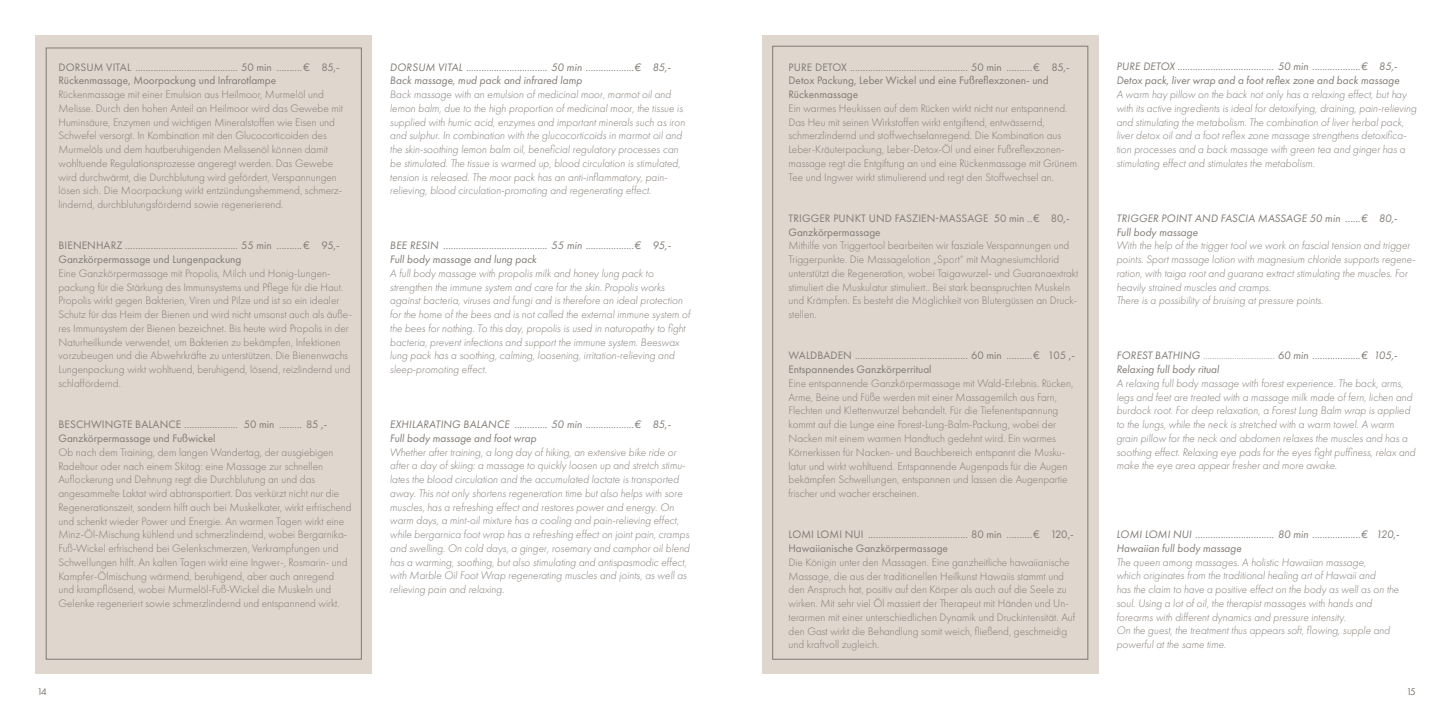
<style>
.page{position:relative;width:1453px;height:709px;background:#fff}
.page>*{position:absolute;margin:0;border:0;box-sizing:border-box;transform-origin:0 0}
.t1{font:300 11.25px/13.8px "Futura PT";color:#827b76}
.t2{font:italic 300 11.25px/13.8px "Futura PT";color:#827b76}
.t3{font:11.25px/13.8px "Futura PT";color:#827b76}
.t4{font:italic 11.25px/13.8px "Futura PT";color:#827b76}
.t5{font:300 10px "Futura PT";color:#827b76}
.s1{font-weight:300}
</style>
<div class="page">
<div style="left:762px;top:35px;width:336px;height:638px;background:#dfd6cd"></div>
<div style="left:35px;top:35px;width:337px;height:638px;background:#dfd6cd"></div>
<p class="t3" style="left:58px;top:60px;width:283px">DORSUM VITAL ........................................ 50 min ..........€ 85,-<br>Rückenmassage, Moorpackung und Infrarotlampe</p>
<p class="t1" style="left:58px;top:88px;width:286px">Rückenmassage mit einer Emulsion aus Heilmoor, Murmelöl und Melisse. Durch den hohen Anteil an Heilmoor wird das Gewebe mit Huminsäure, Enzymen und wichtigen Mineralstoffen wie Eisen und Schwefel versorgt. In Kombination mit den Glucocorticoiden des Murmelöls und dem hautberuhigenden Melissenöl können damit wohltuende Regulationsprozesse angeregt werden. Das Gewebe wird durchwärmt, die Durchblutung wird gefördert, Verspannungen lösen sich. Die Moorpackung wirkt entzündungshemmend, schmerz&shy;lindernd, durchblutungsfördernd sowie regenerierend.</p>
<p class="t3" style="left:58px;top:239px;width:283px">BIENENHARZ ............................................ 55 min ..........€ 95,-<br>Ganzkörpermassage und Lungenpackung</p>
<p class="t1" style="left:58px;top:266px;width:295px">Eine Ganzkörpermassage mit Propolis, Milch und Honig-Lungen&shy;packung für die Stärkung des Immunsystems und Pflege für die Haut.<br>Propolis wirkt gegen Bakterien, Viren und Pilze und ist so ein idealer Schutz für das Heim der Bienen und wird nicht umsonst auch als äuße&shy;res Immunsystem der Bienen bezeichnet. Bis heute wird Propolis in der Naturheilkunde verwendet, um Bakterien zu bekämpfen, Infektionen vorzubeugen und die Abwehrkräfte zu unterstützen. Die Bienenwachs Lungenpackung wirkt wohltuend, beruhigend, lösend, reizlindernd und schlaffördernd.</p>
<p class="t3" style="left:58px;top:417px;width:270px">BESCHWINGTE BALANCE ..................... 50 min ......... 85 ,-<br>Ganzkörpermassage und Fußwickel</p>
<p class="t1" style="left:58px;top:445px;width:295px">Ob nach dem Training, dem langen Wandertag, der ausgiebigen Radeltour oder nach einem Skitag: eine Massage zur schnellen Auflockerung und Dehnung regt die Durchblutung an und das angesammelte Laktat wird abtransportiert. Das verkürzt nicht nur die Regenerationszeit, sondern hilft auch bei Muskelkater, wirkt erfrischend und schenkt wieder Power und Energie. An warmen Tagen wirkt eine Minz-Öl-Mischung kühlend und schmerzlindernd, wobei Bergarnika-Fuß-Wickel erfrischend bei Gelenkschmerzen, Verkrampfungen und Schwellungen hilft. An kalten Tagen wirkt eine Ingwer-, Rosmarin- und Kampfer-Ölmischung wärmend, beruhigend, aber auch anregend und krampflösend, wobei Murmelöl-Fuß-Wickel die Muskeln und Gelenke regeneriert sowie schmerzlindernd und entspannend wirkt.</p>
<p class="t4" style="left:390px;top:60px;width:283px">DORSUM VITAL ................................ 50 min ...................€ 85,-<br>Back massage, mud pack and infrared lamp</p>
<p class="t2" style="left:390px;top:87px;width:297px">Back massage with an emulsion of medicinal moor, marmot oil and lemon balm, due to the high proportion of medicinal moor, the tissue is supplied with humic acid, enzymes and important minerals such as iron and sulphur. In combination with the glucocorticoids in marmot oil and the skin-soothing lemon balm oil, beneficial regulatory processes can be stimulated. The tissue is warmed up, blood circulation is stimulated, tension is released. The moor pack has an anti-inflammatory, pain&shy;relieving, blood circulation-promoting and regenerating effect.</p>
<p class="t4" style="left:390px;top:239px;width:283px">BEE RESIN ......................................... 55 min ...................€ 95,-<br>Full body massage and lung pack</p>
<p class="t2" style="left:390px;top:266px;width:302px">A full body massage with propolis milk and honey lung pack to strengthen the immune system and care for the skin. Propolis works against bacteria, viruses and fungi and is therefore an ideal protection for the home of the bees and is not called the external immune system of the bees for nothing. To this day, propolis is used in naturopathy to fight bacteria, prevent infections and support the immune system. Beeswax lung pack has a soothing, calming, loosening, irritation-relieving and sleep-promoting effect.</p>
<p class="t4" style="left:390px;top:417px;width:283px">EXHILARATING BALANCE ............. 50 min ...................€ 85,-<br>Full body massage and foot wrap</p>
<p class="t2" style="left:390px;top:445px;width:301px">Whether after training, a long day of hiking, an extensive bike ride or after a day of skiing: a massage to quickly loosen up and stretch stimu&shy;lates the blood circulation and the accumulated lactate is transported away. This not only shortens regeneration time but also helps with sore muscles, has a refreshing effect and restores power and energy. On warm days, a mint-oil mixture has a cooling and pain-relieving effect, while bergarnica foot wrap has a refreshing effect on joint pain, cramps and swelling. On cold days, a ginger, rosemary and camphor oil blend has a warming, soothing, but also stimulating and antispasmodic effect, with Marble Oil Foot Wrap regenerating muscles and joints, as well as relieving pain and relaxing.</p>
<p class="t3" style="left:788px;top:60px;width:283px">PURE DETOX .............................................. 50 min ..........€ 85,-<br>Detox Packung, Leber Wickel und eine Fußreflexzonen- und<br>Rückenmassage</p>
<p class="t1" style="left:788px;top:101px;width:290px">Ein warmes Heukissen auf dem Rücken wirkt nicht nur entspannend.<br>Das Heu mit seinen Wirkstoffen wirkt entgiftend, entwässernd, schmerzlindernd und stoffwechselanregend. Die Kombination aus Leber-Kräuterpackung, Leber-Detox-Öl und einer Fußreflexzonen&shy;massage regt die Entgiftung an und eine Rückenmassage mit Grünem Tee und Ingwer wirkt stimulierend und regt den Stoffwechsel an.</p>
<p class="t3" style="left:788px;top:211px;width:283px">TRIGGER PUNKT UND FASZIEN-MASSAGE 50 min ..€ 80,-<br>Ganzkörpermassage</p>
<p class="t1" style="left:788px;top:239px;width:291px">Mithilfe von Triggertool bearbeiten wir fasziale Verspannungen und Triggerpunkte. Die Massagelotion „Sport“ mit Magnesiumchlorid unterstützt die Regeneration, wobei Taigawurzel- und Guaranaextrakt stimuliert die Muskulatur stimuliert.. Bei stark beanspruchten Muskeln und Krämpfen. Es besteht die Möglichkeit von Blutergüssen an Druck&shy;stellen.</p>
<p class="t3" style="left:788px;top:349px;width:288px">WALDBADEN ............................................ 60 min ..........€ 105 ,-<br>Entspannendes Ganzkörperritual</p>
<p class="t1" style="left:788px;top:376px;width:286px">Eine entspannende Ganzkörpermassage mit Wald-Erlebnis. Rücken, Arme, Beine und Füße werden mit einer Massagemilch aus Farn, Flechten und Klettenwurzel behandelt. Für die Tiefenentspannung kommt auf die Lunge eine Forest-Lung-Balm-Packung, wobei der Nacken mit einem warmen Handtuch gedehnt wird. Ein warmes Körnerkissen für Nacken- und Bauchbereich entspannt die Musku&shy;latur und wirkt wohltuend. Entspannende Augenpads für die Augen bekämpfen Schwellungen, entspannen und lassen die Augenpartie frischer und wacher erscheinen.</p>
<p class="t3" style="left:788px;top:527px;width:287px">LOMI LOMI NUI ....................................... 80 min ..........€ 120,-<br>Hawaiianische Ganzkörpermassage</p>
<p class="t1" style="left:788px;top:555px;width:288px">Die Königin unter den Massagen. Eine ganzheitliche hawaiianische Massage, die aus der traditionellen Heilkunst Hawaiis stammt und den Anspruch hat, positiv auf den Körper als auch auf die Seele zu wirken. Mit sehr viel Öl massiert der Therapeut mit Händen und Un&shy;terarmen mit einer unterschiedlichen Dynamik und Druckintensität. Auf den Gast wirkt die Behandlung somit weich, fließend, geschmeidig und kraftvoll zugleich.</p>
<p class="t4" style="left:1116px;top:60px;width:285px">PURE DETOX ...................................... 50 min ...................€ 85,-<br>Detox pack, liver wrap and a foot reflex zone and back massage</p>
<p class="t2" style="left:1116px;top:87px;width:302px">A warm hay pillow on the back not only has a relaxing effect, but hay with its active ingredients is ideal for detoxifying, draining, pain-relieving and stimulating the metabolism. The combination of liver herbal pack, liver detox oil and a foot reflex zone massage strengthens detoxifica&shy;tion processes and a back massage with green tea and ginger has a stimulating effect and stimulates the metabolism.</p>
<p class="t4" style="left:1116px;top:211px;width:283px">TRIGGER POINT AND FASCIA MASSAGE 50 min ......€ 80,-<br>Full body massage</p>
<p class="t2" style="left:1116px;top:239px;width:301px">With the help of the trigger tool we work on fascial tension and trigger points. Sport massage lotion with magnesium chloride supports regene&shy;ration, with taiga root and guarana extract stimulating the muscles. For heavily strained muscles and cramps.<br>There is a possibility of bruising at pressure points.</p>
<p class="t4" style="left:1116px;top:348px;width:283px">FOREST BATHING <span class="s1">................................</span> 60 min ...................€ 105,-<br>Relaxing full body ritual</p>
<p class="t2" style="left:1116px;top:376px;width:300px">A relaxing full body massage with forest experience. The back, arms, legs and feet are treated with a massage milk made of fern, lichen and burdock root. For deep relaxation, a Forest Lung Balm wrap is applied to the lungs, while the neck is stretched with a warm towel. A warm grain pillow for the neck and abdomen relaxes the muscles and has a soothing effect. Relaxing eye pads for the eyes fight puffiness, relax and make the eye area appear fresher and more awake.</p>
<p class="t4" style="left:1116px;top:527px;width:285px">LOMI LOMI NUI ............................... 80 min ...................€ 120,-<br>Hawaiian full body massage</p>
<p class="t2" style="left:1116px;top:555px;width:284px">The queen among massages. A holistic Hawaiian massage,<br>which originates from the traditional healing art of Hawaii and<br>has the claim to have a positive effect on the body as well as on the soul. Using a lot of oil, the therapist massages with hands and forearms with different dynamics and pressure intensity.<br>On the guest, the treatment thus appears soft, flowing, supple and powerful at the same time.</p>
<p class="t5" style="left:37px;top:686px;width:11px">14</p>
<p class="t5" style="left:1406px;top:686px;width:11px">15</p>
</div>
